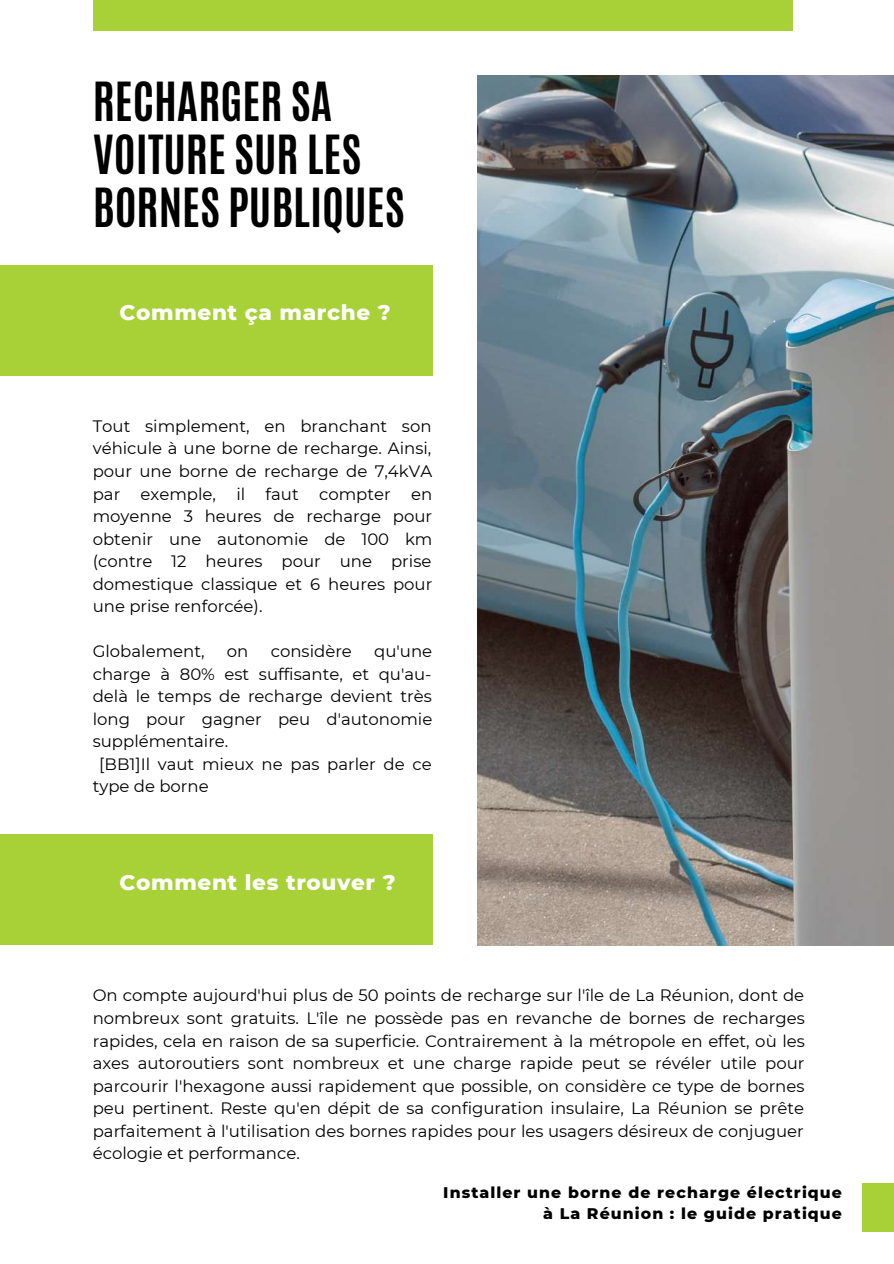
<style>
.page{position:relative;width:894px;height:1264px;background:#fff}
.page>*{position:absolute;margin:0;border:0;box-sizing:border-box;transform-origin:0 0}
.t1{font:700 45px/52.9px "Antonio";color:#000}
.t2{font:800 21.6px "Montserrat";letter-spacing:.03em;color:#fff}
.t3{font:16.5px/22.5px "Montserrat";color:#000;text-align:justify}
.t4{font:800 15.75px/21.5px "Montserrat";letter-spacing:.07em;color:#000;text-align:right}
</style>
<div class="page">
<div style="left:862px;top:1183px;width:31px;height:48px;background:#a7d137"></div>
<img style="left:477px;top:76px;width:416px;height:869px">
<div style="left:0;top:265px;width:432px;height:111px;background:#a7d137"></div>
<div style="left:93px;top:0;width:699px;height:31px;background:#a7d137"></div>
<div style="left:0;top:834px;width:432px;height:111px;background:#a7d137"></div>
<h1 class="t1" style="left:93px;top:76px;width:313px">RECHARGER SA<br>VOITURE SUR LES<br>BORNES PUBLIQUES</h1>
<h2 class="t2" style="left:120px;top:299px;width:272px">Comment ça marche ?</h2>
<p class="t3" style="left:93px;top:415px;width:341px">Tout simplement, en branchant son véhicule à une borne de recharge. Ainsi, pour une borne de recharge de 7,4kVA par exemple, il faut compter en moyenne 3 heures de recharge pour obtenir une autonomie de 100 km (contre 12 heures pour une prise domestique classique et 6 heures pour une prise renforcée).</p>
<p class="t3" style="left:93px;top:640px;width:113px">Globalement,</p>
<p class="t3" style="left:227px;top:640px;width:23px">on</p>
<p class="t3" style="left:271px;top:640px;width:83px">considère</p>
<p class="t3" style="left:374px;top:640px;width:59px">qu'une</p>
<p class="t3" style="left:93px;top:662px;width:340px">charge à 80% est suffisante, et qu'au-</p>
<p class="t3" style="left:93px;top:685px;width:340px">delà le temps de recharge devient très</p>
<p class="t3" style="left:93px;top:707px;width:341px">long pour gagner peu d'autonomie</p>
<p class="t3" style="left:93px;top:730px;width:137px">supplémentaire.</p>
<p class="t3" style="left:99px;top:752px;width:334px">[BB1]Il vaut mieux ne pas parler de ce</p>
<p class="t3" style="left:93px;top:775px;width:117px">type de borne</p>
<h2 class="t2" style="left:120px;top:869px;width:277px">Comment les trouver ?</h2>
<p class="t3" style="left:93px;top:984px;width:713px">On compte aujourd'hui plus de 50 points de recharge sur l'île de La Réunion, dont de nombreux sont gratuits. L'île ne possède pas en revanche de bornes de recharges rapides, cela en raison de sa superficie. Contrairement à la métropole en effet, où les axes autoroutiers sont nombreux et une charge rapide peut se révéler utile pour parcourir l'hexagone aussi rapidement que possible, on considère ce type de bornes peu pertinent. Reste qu'en dépit de sa configuration insulaire, La Réunion se prête parfaitement à l'utilisation des bornes rapides pour les usagers désireux de conjuguer écologie et performance.</p>
<p class="t4" style="left:443px;top:1181px;width:400px">Installer une borne de recharge électrique à La Réunion : le guide pratique</p>
</div>
